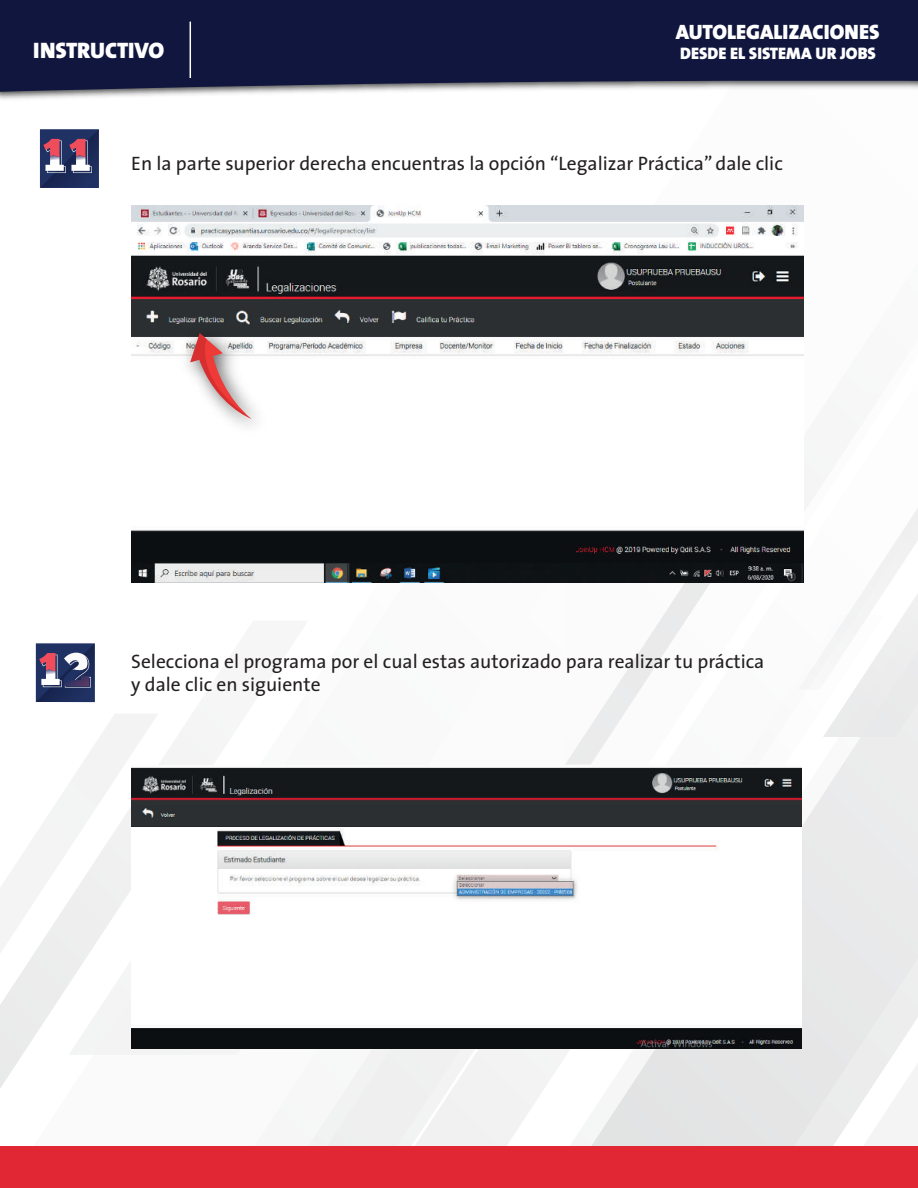
<style>
.page{position:relative;width:918px;height:1188px;background:#fff}
.page>*{position:absolute;margin:0;border:0;box-sizing:border-box;transform-origin:0 0}
.t1{font:900 22.5px "The Sans";letter-spacing:-.005em;color:#fff}
.t2{font:900 20.85px "The Sans";color:#fff}
.t3{font:19.5px/23.4px "The Sans";color:#231f20}
.t4{font:900 16.8px "The Sans";color:#fff}
</style>
<div class="page">
<svg style="left:0;top:714px;width:157px;height:374px"></svg>
<svg style="left:595px;top:737px;width:323px;height:410px"></svg>
<svg style="left:737px;top:737px;width:146px;height:247px"></svg>
<svg style="left:111px;top:739px;width:484px;height:408px"></svg>
<svg style="left:565px;top:583px;width:172px;height:182px"></svg>
<svg style="left:799px;top:546px;width:24px;height:143px"></svg>
<svg style="left:823px;top:508px;width:95px;height:229px"></svg>
<div style="left:0;top:1147px;width:918px;height:41px;background:#e22734"></div>
<svg style="left:0;top:0;width:918px;height:92px;background:#1f2448"></svg>
<hr style="left:190px;top:22px;width:1px;height:56px;background:#fff">
<svg style="left:40px;top:129px;width:59px;height:59px;background:#514b71"></svg>
<svg style="left:36px;top:643px;width:59px;height:59px;background:#4c4f75"></svg>
<img style="left:131px;top:205px;width:672px;height:378px">
<img style="left:131px;top:765px;width:671px;height:284px">
<img style="left:172px;top:315px;width:106px;height:131px">
<svg style="left:190px;top:333px;width:61px;height:86px"></svg>
<p class="t2" style="left:676px;top:15px;width:205px">AUTOLEGALIZACIONES</p>
<p class="t1" style="left:33px;top:31px;width:133px">INSTRUCTIVO</p>
<p class="t4" style="left:680px;top:39px;width:197px">DESDE EL SISTEMA UR JOBS</p>
<p class="t3" style="left:131px;top:152px;width:653px">En la parte superior derecha encuentras la opción “Legalizar Práctica” dale clic</p>
<p class="t3" style="left:131px;top:649px;width:635px">Selecciona el programa por el cual estas autorizado para realizar tu práctica y dale clic en siguiente</p>
</div>
